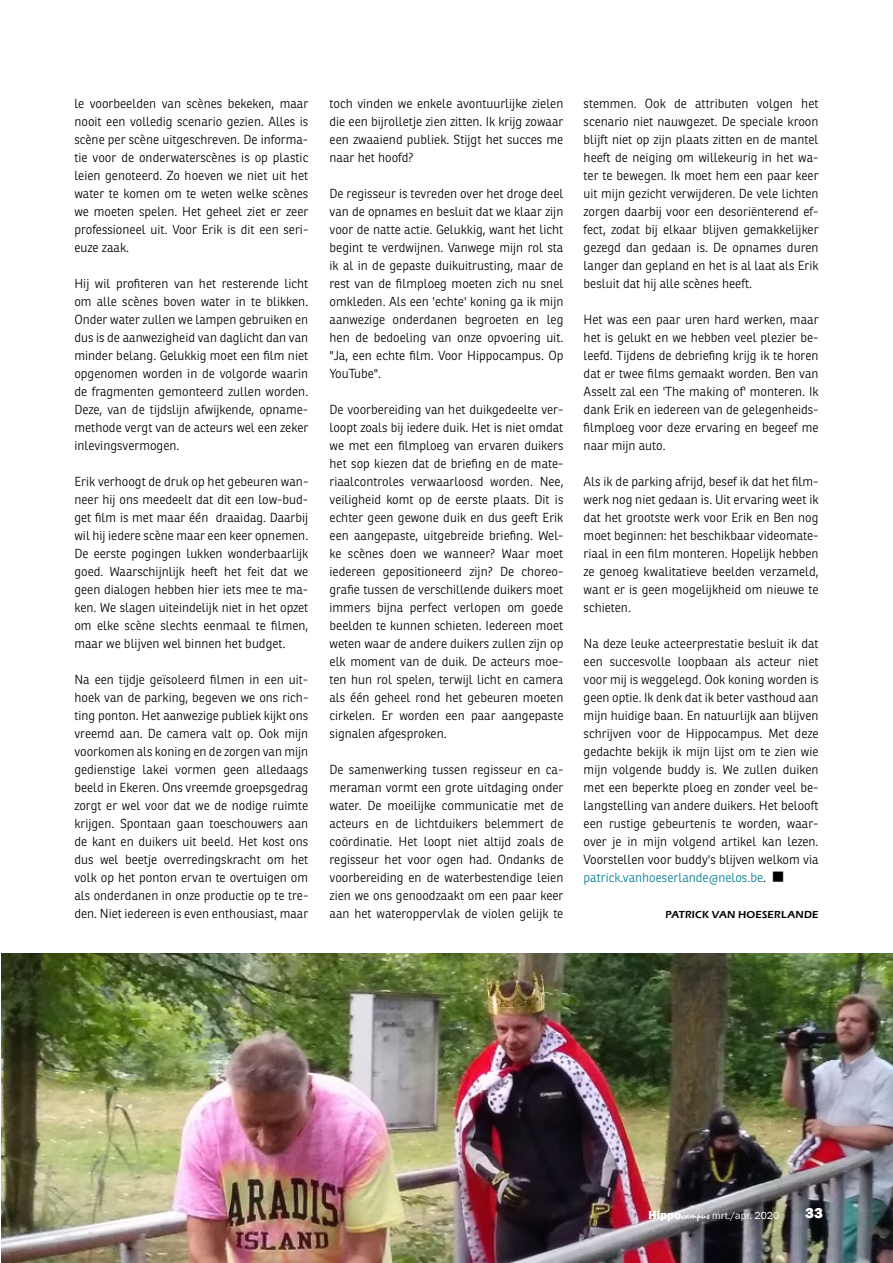
<style>
.page{position:relative;width:893px;height:1263px;background:#fff}
.page>*{position:absolute;margin:0;border:0;box-sizing:border-box;transform-origin:0 0}
.t1{font:800 15px "Franklin Gothic";color:#fff}
.t2{font:300 12.75px/18px "Ronnia";color:#000;text-align:justify}
.t3{font:10.5px "Franklin Gothic";color:#fff}
.t4{font:600 10.5px "Eras ITC";letter-spacing:.02em;color:#000}
.s1{color:#007d92}
.s2{font-weight:800;font-size:12px}
.s3{font-family:"Mistral";font-size:12px}
</style>
<div class="page">
<img style="left:2px;top:953px;width:891px;height:310px">
<p class="t2" style="left:74px;top:95px;width:235px">le voorbeelden van scènes bekeken, maar nooit een volledig scenario gezien. Alles is scène per scène uitgeschreven. De informa&shy;tie voor de onderwaterscènes is op plastic leien genoteerd. Zo hoeven we niet uit het water te komen om te weten welke scènes we moeten spelen. Het geheel ziet er zeer professioneel uit. Voor Erik is dit een seri&shy;euze zaak.</p>
<p class="t2" style="left:74px;top:275px;width:235px">Hij wil profiteren van het resterende licht om alle scènes boven water in te blikken.<br>Onder water zullen we lampen gebruiken en dus is de aanwezigheid van daglicht dan van minder belang. Gelukkig moet een film niet opgenomen worden in de volgorde waarin de fragmenten gemonteerd zullen worden.<br>Deze, van de tijdslijn afwijkende, opname&shy;methode vergt van de acteurs wel een zeker inlevingsvermogen.</p>
<p class="t2" style="left:74px;top:473px;width:235px">Erik verhoogt de druk op het gebeuren wan&shy;neer hij ons meedeelt dat dit een low-bud&shy;get film is met maar één draaidag. Daarbij wil hij iedere scène maar een keer opnemen.<br>De eerste pogingen lukken wonderbaarlijk goed. Waarschijnlijk heeft het feit dat we geen dialogen hebben hier iets mee te ma&shy;ken. We slagen uiteindelijk niet in het opzet om elke scène slechts eenmaal te filmen, maar we blijven wel binnen het budget.</p>
<p class="t2" style="left:74px;top:671px;width:235px">Na een tijdje geïsoleerd filmen in een uit&shy;hoek van de parking, begeven we ons rich&shy;ting ponton. Het aanwezige publiek kijkt ons vreemd aan. De camera valt op. Ook mijn voorkomen als koning en de zorgen van mijn gedienstige lakei vormen geen alledaags beeld in Ekeren. Ons vreemde groepsgedrag zorgt er wel voor dat we de nodige ruimte krijgen. Spontaan gaan toeschouwers aan de kant en duikers uit beeld. Het kost ons dus wel beetje overredingskracht om het volk op het ponton ervan te overtuigen om als onderdanen in onze productie op te tre&shy;den. Niet iedereen is even enthousiast, maar</p>
<p class="t2" style="left:330px;top:94px;width:235px">toch vinden we enkele avontuurlijke zielen die een bijrolletje zien zitten. Ik krijg zowaar een zwaaiend publiek. Stijgt het succes me naar het hoofd?</p>
<p class="t2" style="left:330px;top:184px;width:235px">De regisseur is tevreden over het droge deel van de opnames en besluit dat we klaar zijn voor de natte actie. Gelukkig, want het licht begint te verdwijnen. Vanwege mijn rol sta ik al in de gepaste duikuitrusting, maar de rest van de filmploeg moeten zich nu snel omkleden. Als een 'echte' koning ga ik mijn aanwezige onderdanen begroeten en leg hen de bedoeling van onze opvoering uit. "Ja, een echte film. Voor Hippocampus. Op YouTube".</p>
<p class="t2" style="left:330px;top:400px;width:235px">De voorbereiding van het duikgedeelte ver&shy;loopt zoals bij iedere duik. Het is niet omdat we met een filmploeg van ervaren duikers het sop kiezen dat de briefing en de mate&shy;riaalcontroles verwaarloosd worden. Nee, veiligheid komt op de eerste plaats. Dit is echter geen gewone duik en dus geeft Erik een aangepaste, uitgebreide briefing. Wel&shy;ke scènes doen we wanneer? Waar moet iedereen gepositioneerd zijn? De choreo&shy;grafie tussen de verschillende duikers moet immers bijna perfect verlopen om goede beelden te kunnen schieten. Iedereen moet weten waar de andere duikers zullen zijn op elk moment van de duik. De acteurs moe&shy;ten hun rol spelen, terwijl licht en camera als één geheel rond het gebeuren moeten cirkelen. Er worden een paar aangepaste signalen afgesproken.</p>
<p class="t2" style="left:330px;top:761px;width:235px">De samenwerking tussen regisseur en ca&shy;meraman vormt een grote uitdaging onder water. De moeilijke communicatie met de acteurs en de lichtduikers belemmert de coördinatie. Het loopt niet altijd zoals de regisseur het voor ogen had. Ondanks de voorbereiding en de waterbestendige leien zien we ons genoodzaakt om een paar keer aan het wateroppervlak de violen gelijk te</p>
<p class="t2" style="left:584px;top:94px;width:236px">stemmen. Ook de attributen volgen het scenario niet nauwgezet. De speciale kroon blijft niet op zijn plaats zitten en de mantel heeft de neiging om willekeurig in het wa&shy;ter te bewegen. Ik moet hem een paar keer uit mijn gezicht verwijderen. De vele lichten zorgen daarbij voor een desoriënterend ef&shy;fect, zodat bij elkaar blijven gemakkelijker gezegd dan gedaan is. De opnames duren langer dan gepland en het is al laat als Erik besluit dat hij alle scènes heeft.</p>
<p class="t2" style="left:584px;top:310px;width:236px">Het was een paar uren hard werken, maar het is gelukt en we hebben veel plezier be&shy;leefd. Tijdens de debriefing krijg ik te horen dat er twee films gemaakt worden. Ben van Asselt zal een 'The making of' monteren. Ik dank Erik en iedereen van de gelegenheids&shy;filmploeg voor deze ervaring en begeef me naar mijn auto.</p>
<p class="t2" style="left:584px;top:472px;width:236px">Als ik de parking afrijd, besef ik dat het film&shy;werk nog niet gedaan is. Uit ervaring weet ik dat het grootste werk voor Erik en Ben nog moet beginnen: het beschikbaar videomate&shy;riaal in een film monteren. Hopelijk hebben ze genoeg kwalitatieve beelden verzameld, want er is geen mogelijkheid om nieuwe te schieten.</p>
<p class="t2" style="left:584px;top:635px;width:236px">Na deze leuke acteerprestatie besluit ik dat een succesvolle loopbaan als acteur niet voor mij is weggelegd. Ook koning worden is geen optie. Ik denk dat ik beter vasthoud aan mijn huidige baan. En natuurlijk aan blijven schrijven voor de Hippocampus. Met deze gedachte bekijk ik mijn lijst om te zien wie mijn volgende buddy is. We zullen duiken met een beperkte ploeg en zonder veel be&shy;langstelling van andere duikers. Het belooft een rustige gebeurtenis te worden, waar&shy;over je in mijn volgend artikel kan lezen.<br>Voorstellen voor buddy's blijven welkom via <span class="s1">patrick.vanhoeserlande@nelos.be</span>.</p>
<p class="t4" style="left:665px;top:909px;width:155px">PATRICK VAN HOESERLANDE</p>
<p class="t3" style="left:648px;top:1208px;width:132px"><span class="s2">Hippo</span><span class="s3">campus</span> mrt./apr. 2020</p>
<p class="t1" style="left:805px;top:1203px;width:19px">33</p>
</div>
